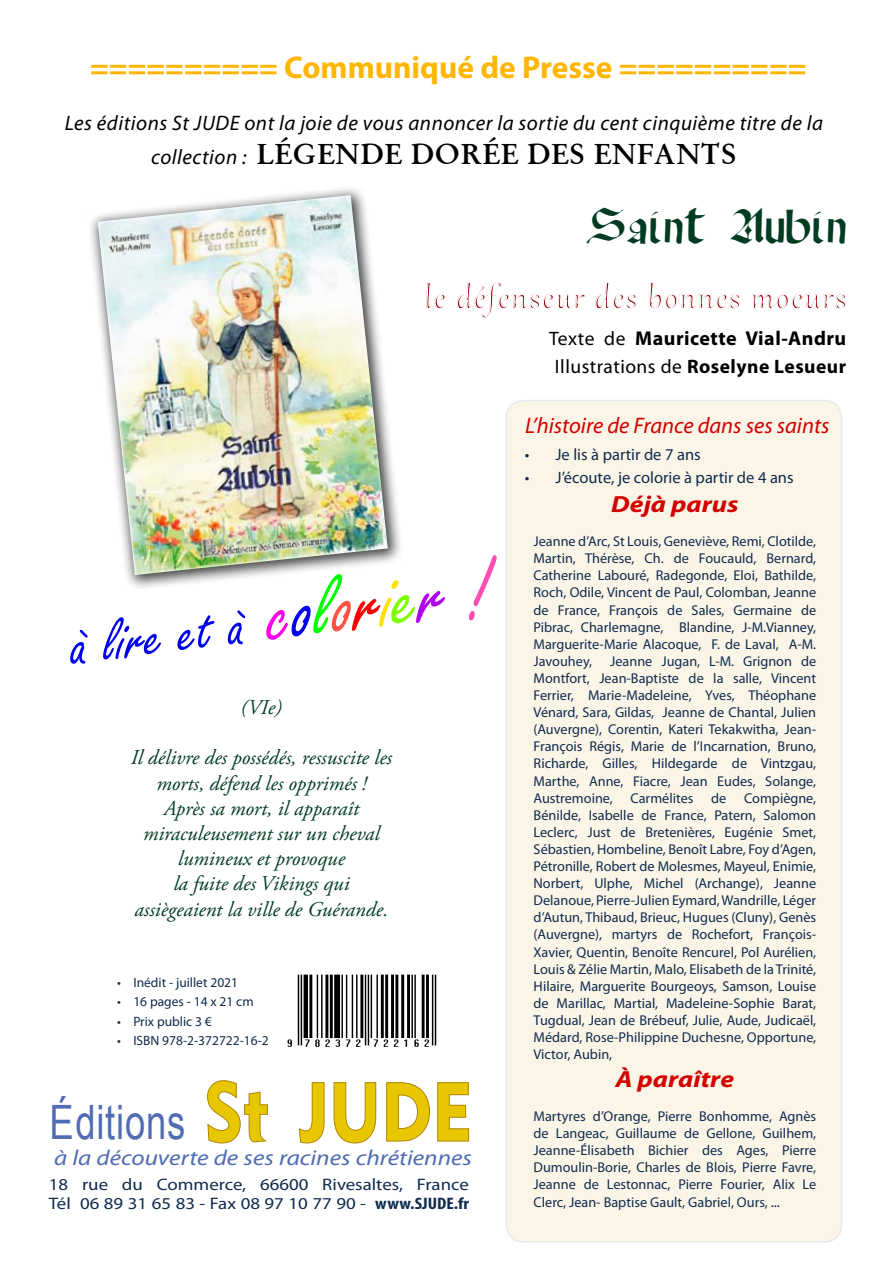
<style>
.page{position:relative;width:893px;height:1263px;background:#fff}
.page>*{position:absolute;margin:0;border:0;box-sizing:border-box;transform-origin:0 0}
.t1{font:82.5px "Geometric 415 BT Black A";color:#e9c700;scale:.85 1}
.t2{font:64.65px "Freestyle Script";color:#0000ed}
.t3{font:47.4px "Arial";letter-spacing:.02em;color:#516cb3;scale:.77 1}
.t4{font:43.5px "OPENCLASSIC";letter-spacing:.06em;color:#003c22;scale:1.04 1}
.t5{font:39px "Gabriola";letter-spacing:.06em;color:#9a090d;scale:.94 1}
.t6{font:700 31.5px "Myriad Pro";color:#ffb600}
.t7{font:700 28.5px "Original Garamond BT";letter-spacing:.025em;color:#000}
.t8{font:italic 700 23.4px "Myriad Pro";color:#d30000;scale:1.17 1}
.t9{font:italic 22.5px "Myriad Pro";color:#d30000}
.t10{font:italic 21.6px "Myriad Pro";color:#516cb3;scale:1.16 1}
.t11{font:italic 21px/25.2px "Adobe Garamond Pro";color:#003c22;text-align:center}
.t12{font:italic 21px "Myriad Pro";letter-spacing:.025em;color:#000}
.t13{font:700 20.1px "Myriad Pro";letter-spacing:.025em;color:#000}
.t14{font:19.5px "Myriad Pro";letter-spacing:.025em;color:#000}
.t15{font:16.65px/18.8px "Myriad Pro";color:#102b4e;scale:1.13 1}
.t16{font:16.5px "Myriad Pro";color:#102b4e}
.t17{font:14.25px/17.1px "Myriad Pro";color:#102b4e;text-align:justify}
.t18{font:13.5px "Myriad Pro";color:#102b4e}
.s1{font-family:"Myriad Pro";font-weight:400;font-style:italic;font-size:21px}
.s2{font-weight:400;font-size:19.5px}
.s3{font-weight:700}
.s4{font-size:90.75px;color:#ff00ed}
.s5{font-size:90.75px}
.s6{font-size:90.75px;color:#0f0}
.s7{font-size:90.75px;color:#ff5348}
.s8{font-size:90.75px;color:#f00}
.s9{font-size:90.75px;color:#fce000}
.s10{font-size:90.75px;color:#7dff00}
.s11{font-size:90.75px;color:#b000ed}
.s12{font-size:90.75px;color:#ff4db3}
.s13{font-weight:700;font-stretch:condensed}
.s14{font-size:15px}
</style>
<div class="page">
<div style="left:506px;top:400px;width:336px;height:842px;background:#fbf5e7;border-radius:17px"></div>
<div style="left:506px;top:400px;width:336px;height:843px;border:2px solid #102b4e;border-radius:17px"></div>
<svg style="left:207px;top:1080px;width:61px;height:64px"></svg>
<svg style="left:299px;top:1082px;width:26px;height:62px"></svg>
<svg style="left:333px;top:1082px;width:43px;height:62px"></svg>
<svg style="left:386px;top:1082px;width:44px;height:60px"></svg>
<svg style="left:437px;top:1082px;width:32px;height:60px"></svg>
<img style="left:287px;top:974px;width:150px;height:73px">
<div style="left:85px;top:183px;width:317px;height:406px;background:#000;opacity:.75"></div>
<img style="left:98px;top:195px;width:290px;height:380px">
<img style="left:85px;top:533px;width:166px;height:56px">
<img style="left:257px;top:496px;width:145px;height:93px">
<h3 class="t6" style="left:90px;top:46px;width:718px">========== Communiqué de Presse ==========</h3>
<h3 class="t12" style="left:65px;top:110px;width:760px">Les éditions St JUDE ont la joie de vous annoncer la sortie du cent cinquième titre de la</h3>
<h3 class="t7" style="left:151px;top:136px;width:587px"><span class="s1">collection :</span> LÉGENDE DORÉE DES ENFANTS</h3>
<h3 class="t4" style="left:589px;top:196px;width:249px">Saint Aubin</h3>
<h3 class="t5" style="left:425px;top:272px;width:450px">le défenseur des bonnes moeurs</h3>
<h3 class="t13" style="left:549px;top:325px;width:299px"><span class="s2">Texte de</span> Mauricette Vial-Andru</h3>
<h3 class="t14" style="left:555px;top:354px;width:293px">Illustrations de <span class="s3">Roselyne Lesueur</span></h3>
<h2 class="t2" style="left:66px;top:611px;width:426px;rotate:-7deg">à lire et à <span class="s4">c</span><span class="s5">o</span><span class="s6">l</span><span class="s7">o</span><span class="s8">r</span><span class="s9">i</span><span class="s10">e</span><span class="s11">r</span> <span class="s12">!</span></h2>
<h3 class="t11" style="left:241px;top:695px;width:42px">(VIe)</h3>
<h3 class="t11" style="left:131px;top:746px;width:263px">Il délivre des possédés, ressuscite les morts, défend les opprimés !<br>Après sa mort, il apparaît miraculeusement sur un cheval lumineux et provoque<br>la fuite des Vikings qui assiègeaient la ville de Guérande.</h3>
<p class="t18" style="left:117px;top:974px;width:122px">• Inédit - juillet 2021</p>
<p class="t18" style="left:117px;top:993px;width:138px">• 16 pages - 14 x 21 cm</p>
<p class="t18" style="left:117px;top:1013px;width:96px">• Prix public 3 €</p>
<p class="t18" style="left:117px;top:1032px;width:153px">• ISBN 978-2-372722-16-2</p>
<h1 class="t1" style="left:205px;top:1061px;width:316px">St JUDE</h1>
<p class="t15" style="left:49px;top:1175px;width:373px">18 rue du Commerce, 66600 Rivesaltes, France<br>Tél 06 89 31 65 83 - Fax 08 97 10 77 90 - <span class="s13">www.SJUDE.fr</span></p>
<h3 class="t3" style="left:50px;top:1090px;width:178px">éditions</h3>
<h3 class="t10" style="left:54px;top:1144px;width:362px">à la découverte de ses racines chrétiennes</h3>
<h3 class="t9" style="left:525px;top:412px;width:306px">L’histoire de France dans ses saints</h3>
<p class="t16" style="left:525px;top:444px;width:177px">• Je lis à partir de 7 ans</p>
<p class="t16" style="left:525px;top:467px;width:270px">• J’écoute, je colorie à partir de 4 ans</p>
<h3 class="t8" style="left:611px;top:489px;width:111px">Déjà parus</h3>
<p class="t17" style="left:533px;top:533px;width:284px">Jeanne d’Arc, St Louis, Geneviève, Remi, Clotilde, Martin, Thérèse, Ch. de Foucauld, Bernard, Catherine Labouré, Radegonde, Eloi, Bathilde, Roch, Odile, Vincent de Paul, Colomban, Jeanne de France, François de Sales, Germaine de Pibrac, Charlemagne, Blandine, J-M.Vianney, Marguerite-Marie Alacoque, F. de Laval, A-M.<br>Javouhey,</p>
<p class="t17" style="left:533px;top:652px;width:284px;text-indent:77px">Jeanne Jugan, L-M. Grignon de Montfort, Jean-Baptiste de la salle, Vincent Ferrier, Marie-Madeleine, Yves, Théophane Vénard, Sara, Gildas, Jeanne de Chantal, Julien (Auvergne), Corentin, Kateri Tekakwitha, Jean-François Régis, Marie de l’Incarnation, Bruno, Richarde, Gilles, Hildegarde de Vintzgau, Marthe, Anne, Fiacre, Jean Eudes, Solange, Austremoine, Carmélites de Compiègne, Bénilde, Isabelle de France, Patern, Salomon Leclerc, Just de Bretenières, Eugénie Smet, Sébastien, Hombeline, Benoît Labre, Foy d’Agen, Pétronille, Robert de Molesmes, Mayeul, Enimie, Norbert, Ulphe, Michel (Archange), Jeanne Delanoue, Pierre-Julien Eymard, Wandrille, Léger d’Autun, Thibaud, Brieuc, Hugues (Cluny), Genès (Auvergne), martyrs de Rochefort, François-Xavier, Quentin, Benoîte Rencurel, Pol Aurélien, Louis &amp; Zélie Martin, Malo, Elisabeth de la Trinité, Hilaire, Marguerite Bourgeoys, Samson, Louise de Marillac, Martial, Madeleine-Sophie Barat, Tugdual, Jean de Brébeuf, Julie, Aude, Judicaël, Médard, Rose-Philippine Duchesne, Opportune, Victor, Aubin,</p>
<h3 class="t8" style="left:616px;top:1064px;width:103px">À paraître</h3>
<p class="t17" style="left:533px;top:1107px;width:284px">Martyres d’Orange, Pierre Bonhomme, Agnès de Langeac, Guillaume de Gellone, Guilhem, Jeanne-Élisabeth Bichier des Ages, Pierre Dumoulin-Borie, Charles de Blois, Pierre Favre, Jeanne de Lestonnac, Pierre Fourier, Alix Le Clerc, Jean- Baptise Gault, Gabriel, Ours, <span class="s14">...</span></p>
</div>
